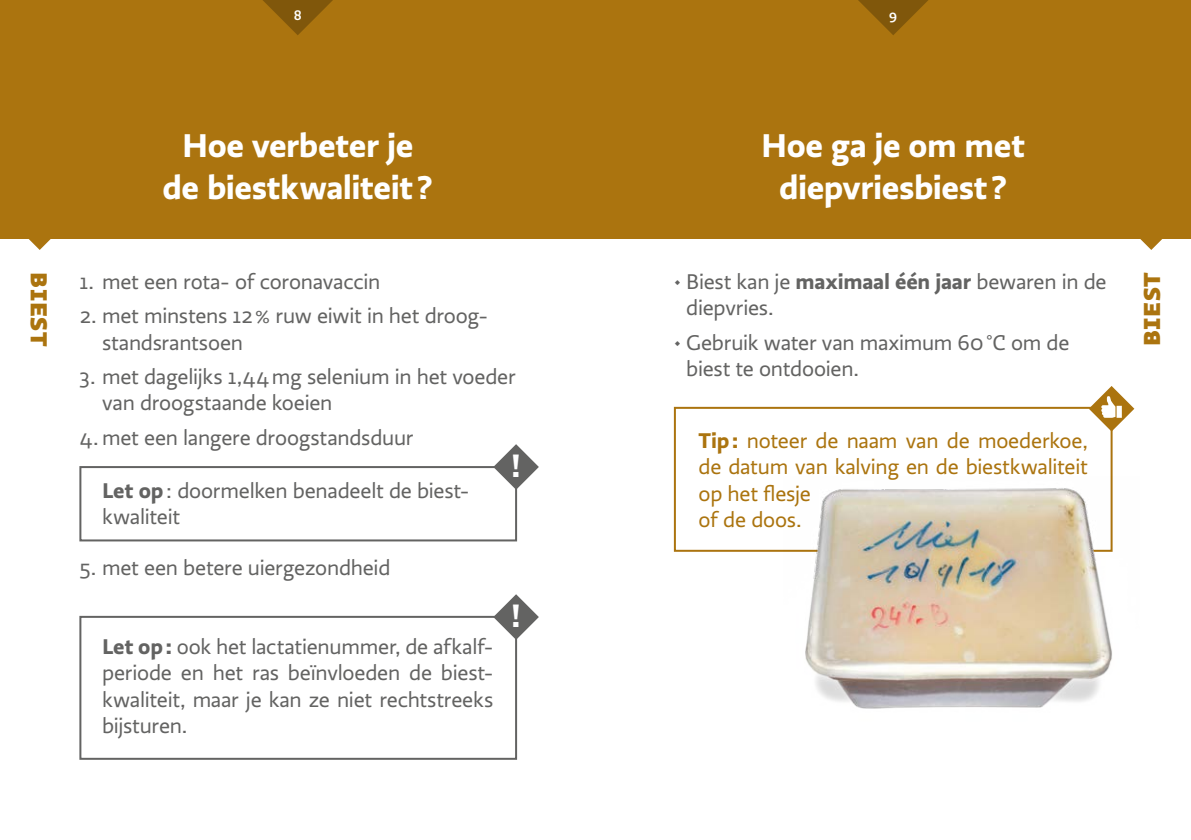
<style>
.page{position:relative;width:1191px;height:840px;background:#fff}
.page>*{position:absolute;margin:0;border:0;box-sizing:border-box;transform-origin:0 0}
.t1{font:700 34px/42px "Ratio";letter-spacing:-.015em;color:#fff;text-align:center}
.t2{font:700 31.8px "Gotham";color:#fff}
.t3{font:800 24px "Ratio";letter-spacing:.025em;color:#ab740f}
.t4{font:22px/26.4px "Ratio";letter-spacing:-.01em;color:#636362}
.t5{font:22px/26.4px "Ratio";letter-spacing:-.01em;color:#ab740f}
.t6{font:500 14px "Ratio";color:#fff}
.s1{font-weight:700}
</style>
<div class="page">
<div style="left:0;top:0;width:1191px;height:238px;background:#ab740f"></div>
<svg style="left:28px;top:238px;width:23px;height:12px"></svg>
<svg style="left:1139px;top:238px;width:23px;height:12px"></svg>
<svg style="left:263px;top:0;width:70px;height:35px"></svg>
<svg style="left:858px;top:0;width:70px;height:35px"></svg>
<div style="left:674px;top:406px;width:438px;height:145px;border:2px solid #ab740f"></div>
<div style="left:79px;top:615px;width:438px;height:144px;border:2px solid #636362"></div>
<div style="left:79px;top:466px;width:438px;height:75px;border:2px solid #636362"></div>
<svg style="left:493px;top:444px;width:46px;height:45px"></svg>
<svg style="left:493px;top:594px;width:46px;height:45px"></svg>
<svg style="left:1088px;top:386px;width:46px;height:45px"></svg>
<img style="left:783px;top:476px;width:330px;height:233px">
<p class="t6" style="left:294px;top:7px;width:9px">8</p>
<p class="t6" style="left:889px;top:7px;width:10px">9</p>
<h1 class="t1" style="left:162px;top:123px;width:272px">Hoe verbeter je de biestkwaliteit?</h1>
<h1 class="t1" style="left:761px;top:123px;width:265px">Hoe ga je om met diepvriesbiest?</h1>
<p class="t4" style="left:686px;top:268px;width:422px;text-indent:-11px">◆ Biest kan je <span class="s1">maximaal één jaar</span> bewaren in de diepvries.</p>
<p class="t4" style="left:686px;top:329px;width:385px;text-indent:-11px">◆ Gebruik water van maximum 60°C om de biest te ontdooien.</p>
<p class="t3" style="left:54px;top:272px;width:75px;rotate:90deg">BIEST</p>
<p class="t3" style="left:1136px;top:346px;width:75px;rotate:-90deg">BIEST</p>
<p class="t4" style="left:79px;top:268px;width:302px">1. met een rota- of coronavaccin</p>
<p class="t4" style="left:102px;top:303px;width:388px;text-indent:-23px">2. met minstens 12% ruw eiwit in het droog&shy;standsrantsoen</p>
<p class="t4" style="left:102px;top:363px;width:415px;text-indent:-23px">3. met dagelijks 1,44mg selenium in het voeder van droogstaande koeien</p>
<p class="t4" style="left:79px;top:424px;width:336px">4. met een langere droogstandsduur</p>
<p class="t4" style="left:102px;top:477px;width:369px"><span class="s1">Let op</span>: doormelken benadeelt de biest&shy;kwaliteit</p>
<p class="t4" style="left:79px;top:554px;width:313px">5. met een betere uiergezondheid</p>
<p class="t5" style="left:698px;top:427px;width:391px"><span class="s1">Tip:</span> noteer de naam van de moederkoe, de datum van kalving en de biestkwaliteit op het flesje<br>of de doos.</p>
<h2 class="t2" style="left:511px;top:447px;width:12px">!</h2>
<p class="t4" style="left:102px;top:633px;width:393px;text-align:justify"><span class="s1">Let op:</span> ook het lactatienummer, de afkalf&shy;periode en het ras beïnvloeden de biest&shy;kwaliteit, maar je kan ze niet rechtstreeks bijsturen.</p>
<h2 class="t2" style="left:511px;top:597px;width:12px">!</h2>
</div>
